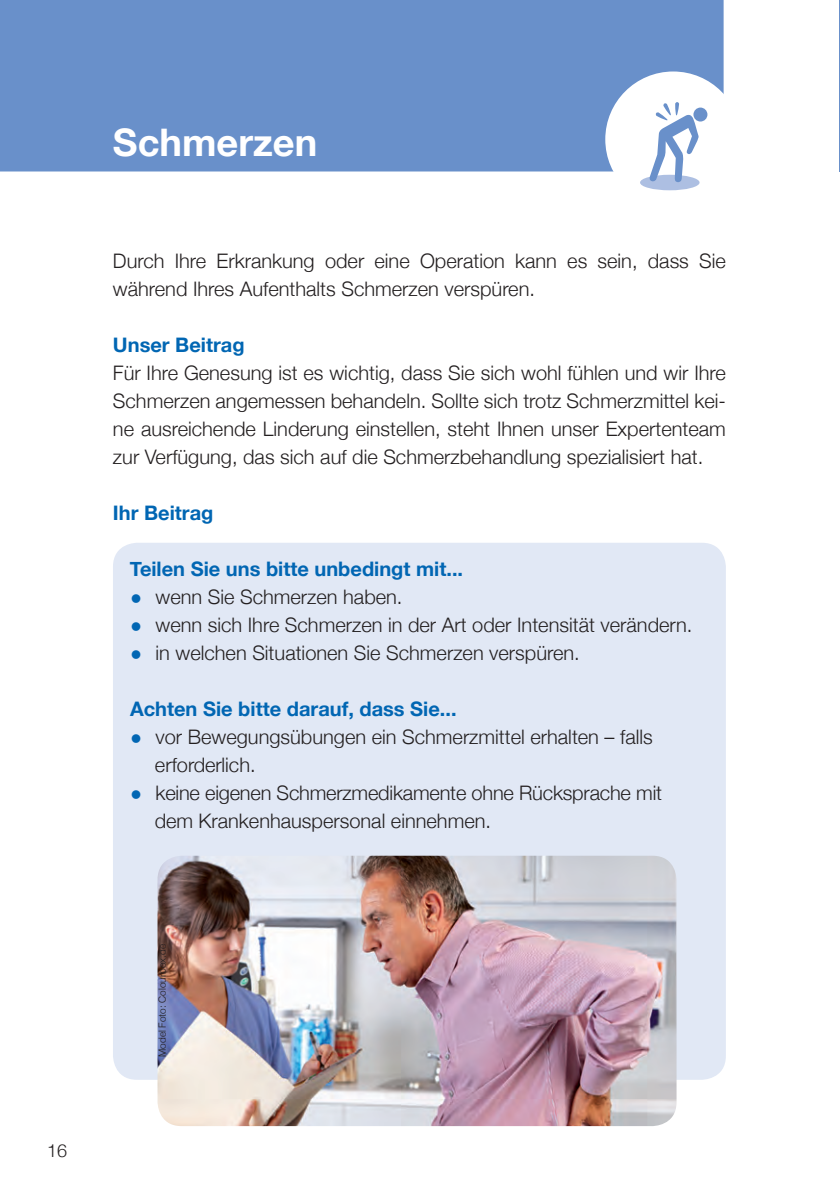
<style>
.page{position:relative;width:840px;height:1191px;background:#fff}
.page>*{position:absolute;margin:0;border:0;box-sizing:border-box;transform-origin:0 0}
.t1{font:700 38px "Helvetica Neue";color:#fff}
.t2{font:300 20px/28px "Helvetica Neue";color:#231f20}
.t3{font:700 20px "Helvetica Neue";color:#0166b3}
.t4{font:300 18px "Helvetica Neue";color:#231f20}
.t5{font:300 10px "Helvetica Neue";color:#231f20}
.s1{font-size:24px;color:#0166b3}
</style>
<div class="page">
<div style="left:0;top:0;width:723px;height:171px;background:#6990ca"></div>
<hr style="left:839px;top:0;width:1px;height:171px;background:#6990ca">
<div style="left:113px;top:543px;width:612px;height:536px;background:#e1e8f5;border-radius:24px"></div>
<img style="left:157px;top:855px;width:519px;height:271px">
<div style="left:605px;top:71px;width:135px;height:136px;background:#fff;border-radius:50%"></div>
<div style="left:639px;top:175px;width:60px;height:15px;background:#adbfe2;border-radius:50%"></div>
<div style="left:693px;top:108px;width:14px;height:13px;background:#6990ca;border-radius:50%"></div>
<svg style="left:648px;top:102px;width:50px;height:80px"></svg>
<p class="t4" style="left:47px;top:1135px;width:22px">16</p>
<h1 class="t1" style="left:113px;top:112px;width:206px">Schmerzen</h1>
<p class="t2" style="left:113px;top:245px;width:614px">Durch Ihre Erkrankung oder eine Operation kann es sein, dass Sie während Ihres Aufenthalts Schmerzen verspüren.</p>
<p class="t3" style="left:113px;top:329px;width:133px">Unser Beitrag</p>
<p class="t2" style="left:113px;top:357px;width:614px;text-align:justify">Für Ihre Genesung ist es wichtig, dass Sie sich wohl fühlen und wir Ihre Schmerzen angemessen behandeln. Sollte sich trotz Schmerzmittel kei&shy;ne ausreichende Linderung einstellen, steht Ihnen unser Expertenteam zur Verfügung, das sich auf die Schmerzbehandlung spezialisiert hat.</p>
<p class="t3" style="left:113px;top:497px;width:102px">Ihr Beitrag</p>
<p class="t3" style="left:130px;top:553px;width:334px">Teilen Sie uns bitte unbedingt mit...</p>
<p class="t2" style="left:130px;top:581px;width:274px"><span class="s1">•</span> wenn Sie Schmerzen haben.</p>
<p class="t2" style="left:130px;top:609px;width:563px"><span class="s1">•</span> wenn sich Ihre Schmerzen in der Art oder Intensität verändern.</p>
<p class="t2" style="left:130px;top:637px;width:451px"><span class="s1">•</span> in welchen Situationen Sie Schmerzen verspüren.</p>
<p class="t3" style="left:130px;top:693px;width:328px">Achten Sie bitte darauf, dass Sie...</p>
<p class="t2" style="left:155px;top:721px;width:499px;text-indent:-25px"><span class="s1">•</span> vor Bewegungsübungen ein Schmerzmittel erhalten – falls erforderlich.</p>
<p class="t2" style="left:155px;top:777px;width:508px;text-indent:-25px"><span class="s1">•</span> keine eigenen Schmerzmedikamente ohne Rücksprache mit dem Krankenhauspersonal einnehmen.</p>
<p class="t5" style="left:154px;top:1057px;width:114px;rotate:-90deg">Model Foto: Colourbox.de</p>
</div>
